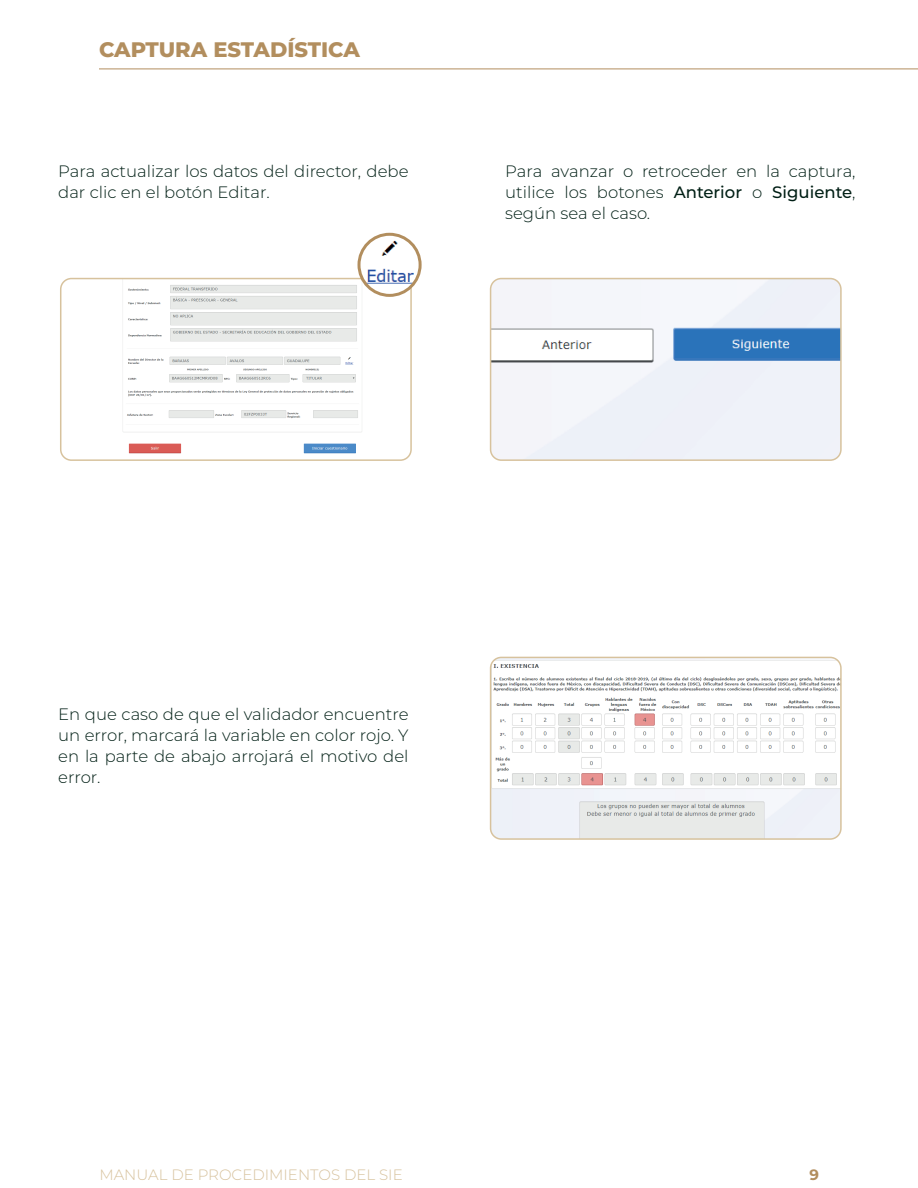
<style>
.page{position:relative;width:918px;height:1188px;background:#fff}
.page>*{position:absolute;margin:0;border:0;box-sizing:border-box;transform-origin:0 0}
.t1{font:800 21px "Montserrat";color:#b28e5e}
.t2{font:300 16.5px/21px "Montserrat";color:#001f15;text-align:justify}
.t3{font:300 15px "Montserrat";color:#d7c29d}
.t4{font:700 15px "Montserrat";color:#b28e5e}
.s1{font-weight:500}
</style>
<div class="page">
<img style="left:62px;top:280px;width:347px;height:178px">
<img style="left:492px;top:280px;width:347px;height:178px">
<hr style="left:99px;top:69px;width:819px;height:1px;background:#b28e5e">
<div style="left:60px;top:278px;width:352px;height:183px;border:2px solid #d7c29d;border-radius:11px"></div>
<div style="left:490px;top:278px;width:352px;height:183px;border:2px solid #d7c29d;border-radius:11px"></div>
<img style="left:359px;top:234px;width:61px;height:61px;border-radius:31px">
<div style="left:357px;top:233px;width:65px;height:64px;border:3px solid #b28e5e;border-radius:50%"></div>
<img style="left:492px;top:657px;width:347px;height:180px">
<div style="left:490px;top:657px;width:352px;height:183px;border:2px solid #d7c29d;border-radius:11px"></div>
<p class="t1" style="left:99px;top:34px;width:263px">CAPTURA ESTADÍSTICA</p>
<p class="t2" style="left:58px;top:160px;width:352px">Para actualizar los datos del director, debe dar clic en el botón Editar.</p>
<p class="t2" style="left:505px;top:160px;width:352px">Para avanzar o retroceder en la captura, utilice los botones <span class="s1">Anterior</span> o <span class="s1">Siguiente</span>, según sea el caso.</p>
<p class="t2" style="left:58px;top:703px;width:352px">En que caso de que el validador encuentre un error, marcará la variable en color rojo. Y en la parte de abajo arrojará el motivo del error.</p>
<p class="t3" style="left:99px;top:1164px;width:305px">MANUAL DE PROCEDIMIENTOS DEL SIE</p>
<p class="t4" style="left:809px;top:1163px;width:11px">9</p>
</div>
